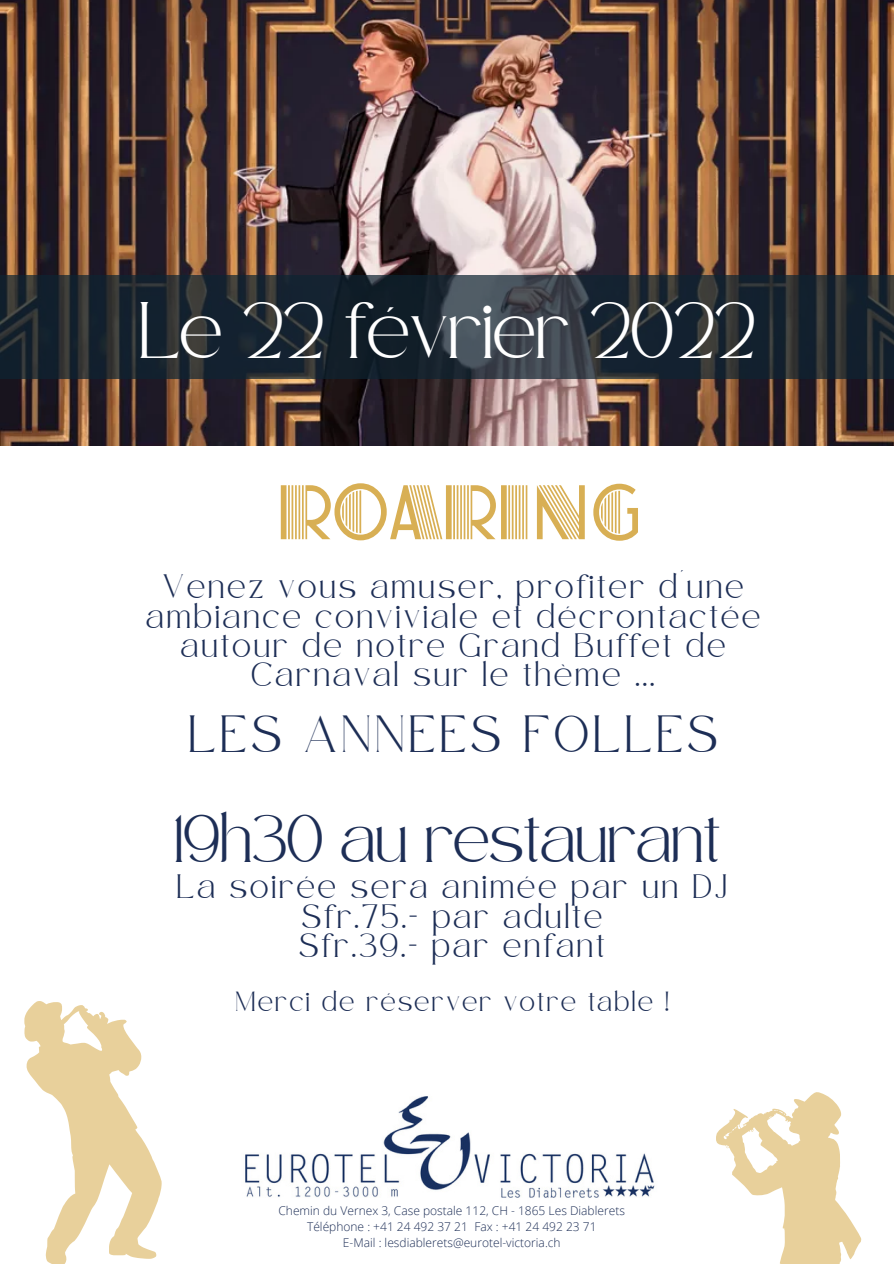
<style>
.page{position:relative;width:894px;height:1264px;background:#fff}
.page>*{position:absolute;margin:0;border:0;box-sizing:border-box;transform-origin:0 0}
.t1{font:39px "Safira March";color:#fff}
.t2{font:33px "Safira March";color:#1d2e56}
.t3{font:25.5px "Safira March";letter-spacing:.195em;color:#1d2e56}
.t4{font:16.5px/29.2px "Safira March";letter-spacing:.195em;color:#1d2e56;text-align:center}
.t5{font:13.5px "Safira March";letter-spacing:.195em;color:#1d2e56}
.t6{font:300 12px "Open Sans";color:#1d2e56}
</style>
<div class="page">
<img style="left:245px;top:1096px;width:410px;height:102px">
<img style="left:1px;top:0;width:892px;height:445px">
<svg style="left:0;top:275px;width:893px;height:104px;background:#232d36"></svg>
<svg style="left:24px;top:1001px;width:138px;height:262px"></svg>
<svg style="left:716px;top:1092px;width:145px;height:171px"></svg>
<svg style="left:281px;top:483px;width:246px;height:57px"></svg>
<svg style="left:536px;top:485px;width:48px;height:54px"></svg>
<svg style="left:593px;top:483px;width:44px;height:57px"></svg>
<p class="t1" style="left:139px;top:322px;width:617px">Le 22 février 2022</p>
<p class="t4" style="left:146px;top:578px;width:615px">Venez vous amuser, profiter d'une ambiance conviviale et décrontactée autour de notre Grand Buffet de<br>Carnaval sur le thème ...</p>
<p class="t3" style="left:189px;top:728px;width:529px">LES ANNEES FOLLES</p>
<p class="t2" style="left:174px;top:831px;width:547px">19h30 au restaurant</p>
<p class="t4" style="left:177px;top:878px;width:551px">La soirée sera animée par un DJ</p>
<p class="t4" style="left:302px;top:907px;width:301px">Sfr.75.- par adulte</p>
<p class="t4" style="left:299px;top:936px;width:307px">Sfr.39.- par enfant</p>
<p class="t5" style="left:235px;top:998px;width:434px">Merci de réserver votre table !</p>
<p class="t6" style="left:278px;top:1201px;width:348px">Chemin du Vernex 3, Case postale 112, CH - 1865 Les Diablerets</p>
<p class="t6" style="left:307px;top:1217px;width:291px">Téléphone : +41 24 492 37 21 Fax : +41 24 492 23 71</p>
<p class="t6" style="left:343px;top:1233px;width:219px">E-Mail : lesdiablerets@eurotel-victoria.ch</p>
</div>
